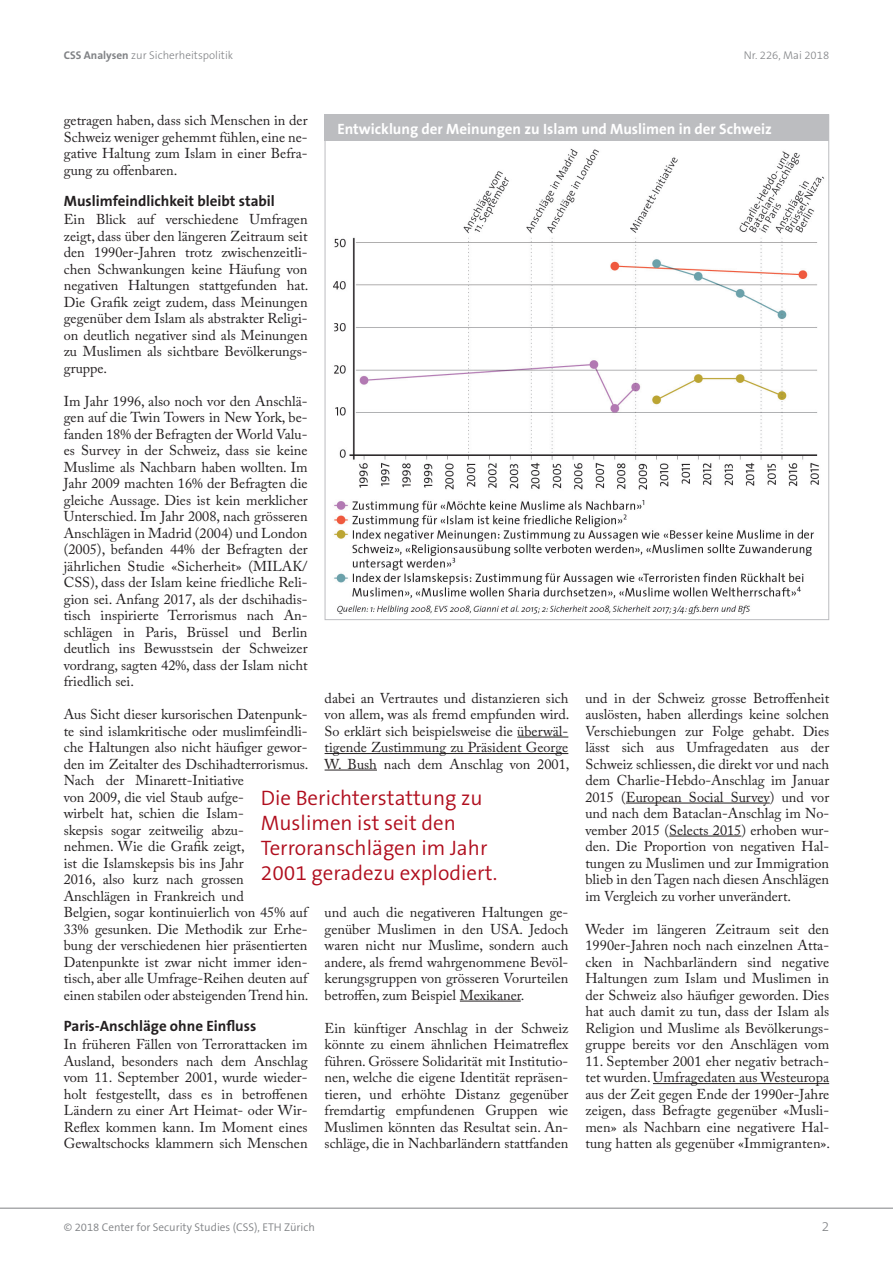
<style>
.page{position:relative;width:893px;height:1263px;background:#fff}
.page>*{position:absolute;margin:0;border:0;box-sizing:border-box;transform-origin:0 0}
.Quote_de{font:300 21px/24.8px "The Sans B W4";color:#b00d1d}
.Lauftext_Titel_de{font:700 15px "The Sans B W7";color:#231f20}
.Boxtitel_de{font:700 15px "The Sans B W7";color:#fff}
.Text_de{font:14.25px/16.5px "Adobe Caslon Pro";color:#231f20;text-align:justify}
.t1{font:300 13.5px "The Sans B W3";color:#808285}
.t2{font:300 11.25px "The Sans B W3";color:#808285}
.t3{font:300 11.25px "The Sans B W4";color:#808285}
.s1{font-family:"The Sans B W7";font-weight:700}
</style>
<div class="page">
<hr style="left:0;top:1208px;width:893px;height:1px;background:#808285">
<hr style="left:517px;top:737px;width:51px;height:1px;background:#231f20">
<hr style="left:325px;top:753px;width:243px;height:1px;background:#231f20">
<hr style="left:325px;top:770px;width:52px;height:1px;background:#231f20">
<hr style="left:460px;top:1001px;width:61px;height:1px;background:#231f20">
<hr style="left:626px;top:803px;width:144px;height:1px;background:#231f20">
<hr style="left:669px;top:836px;width:72px;height:1px;background:#231f20">
<hr style="left:653px;top:1083px;width:176px;height:1px;background:#231f20">
<div style="left:325px;top:114px;width:504px;height:28px;background:#bcbdc0"></div>
<img style="left:333px;top:148px;width:492px;height:467px">
<p class="t2" style="left:64px;top:48px;width:171px"><span class="s1">CSS Analysen</span> zur Sicherheitspolitik</p>
<p class="t2" style="left:744px;top:48px;width:87px">Nr. 226, Mai 2018</p>
<p class="Text_de" style="left:64px;top:112px;width:245px">getragen haben, dass sich Menschen in der Schweiz weniger gehemmt fühlen, eine ne&shy;gative Haltung zum Islam in einer Befra&shy;gung zu offenbaren.</p>
<p class="Lauftext_Titel_de" style="left:64px;top:191px;width:213px">Muslimfeindlichkeit bleibt stabil</p>
<p class="Text_de" style="left:64px;top:211px;width:246px">Ein Blick auf verschiedene Umfragen zeigt, dass über den längeren Zeitraum seit den 1990er-Jahren trotz zwischenzeitli&shy;chen Schwankungen keine Häufung von negativen Haltungen stattgefunden hat.<br>Die Grafik zeigt zudem, dass Meinungen gegenüber dem Islam als abstrakter Religi&shy;on deutlich negativer sind als Meinungen zu Muslimen als sichtbare Bevölkerungs&shy;gruppe.</p>
<p class="Text_de" style="left:64px;top:392px;width:245px">Im Jahr 1996, also noch vor den Anschlä&shy;gen auf die Twin Towers in New York, be&shy;fanden 18% der Befragten der World Valu&shy;es Survey in der Schweiz, dass sie keine Muslime als Nachbarn haben wollten. Im Jahr 2009 machten 16% der Befragten die gleiche Aussage. Dies ist kein merklicher Unterschied. Im Jahr 2008, nach grösseren Anschlägen in Madrid (2004) und London (2005), befanden 44% der Befragten der jährlichen Studie «Sicherheit» (MILAK/ CSS), dass der Islam keine friedliche Reli&shy;gion sei. Anfang 2017, als der dschihadis&shy;tisch inspirierte Terrorismus nach An&shy;schlägen in Paris, Brüssel und Berlin deutlich ins Bewusstsein der Schweizer vordrang, sagten 42%, dass der Islam nicht friedlich sei.</p>
<p class="Text_de" style="left:64px;top:706px;width:246px;text-align:left">Aus Sicht dieser kursorischen Datenpunk&shy;te sind islamkritische oder muslimfeindli&shy;che Haltungen also nicht häufiger gewor&shy;den im Zeitalter des Dschihadterrorismus.<br>Nach der Minarett-Initiative<br>von 2009, die viel Staub aufge-<br>wirbelt hat, schien die Islam-<br>skepsis sogar zeitweilig abzu-<br>nehmen. Wie die Grafik zeigt,<br>ist die Islamskepsis bis ins Jahr<br>2016, also kurz nach grossen Anschlägen in Frankreich und<br>Belgien, sogar kontinuierlich von 45% auf 33% gesunken. Die Methodik zur Erhe&shy;bung der verschiedenen hier präsentierten Datenpunkte ist zwar nicht immer iden&shy;tisch, aber alle Umfrage-Reihen deuten auf einen stabilen oder absteigenden Trend hin.</p>
<p class="Lauftext_Titel_de" style="left:64px;top:1016px;width:194px">Paris-Anschläge ohne Einfluss</p>
<p class="Text_de" style="left:64px;top:1036px;width:245px">In früheren Fällen von Terrorattacken im Ausland, besonders nach dem Anschlag vom 11. September 2001, wurde wieder&shy;holt festgestellt, dass es in betroffenen Ländern zu einer Art Heimat- oder Wir-Reflex kommen kann. Im Moment eines Gewaltschocks klammern sich Menschen</p>
<p class="Boxtitel_de" style="left:337px;top:119px;width:436px">Entwicklung der Meinungen zu Islam und Muslimen in der Schweiz</p>
<p class="Text_de" style="left:325px;top:689px;width:246px">dabei an Vertrautes und distanzieren sich von allem, was als fremd empfunden wird.<br>So erklärt sich beispielsweise die überwäl&shy;tigende Zustimmung zu Präsident George W. Bush nach dem Anschlag von 2001,</p>
<p class="Text_de" style="left:585px;top:689px;width:245px">und in der Schweiz grosse Betroffenheit auslösten, haben allerdings keine solchen Verschiebungen zur Folge gehabt. Dies lässt sich aus Umfragedaten aus der Schweiz schliessen, die direkt vor und nach dem Charlie-Hebdo-Anschlag im Januar 2015 (European Social Survey) und vor und nach dem Bataclan-Anschlag im No&shy;vember 2015 (Selects 2015) erhoben wur&shy;den. Die Proportion von negativen Hal&shy;tungen zu Muslimen und zur Immigration blieb in den Tagen nach diesen Anschlägen im Vergleich zu vorher unverändert.</p>
<p class="Text_de" style="left:585px;top:920px;width:245px">Weder im längeren Zeitraum seit den 1990er-Jahren noch nach einzelnen Atta&shy;cken in Nachbarländern sind negative Haltungen zum Islam und Muslimen in der Schweiz also häufiger geworden. Dies hat auch damit zu tun, dass der Islam als Religion und Muslime als Bevölkerungs&shy;gruppe bereits vor den Anschlägen vom</p>
<p class="Text_de" style="left:585px;top:1052px;width:246px">11. September 2001 eher negativ betrach&shy;tet wurden. Umfragedaten aus Westeuropa aus der Zeit gegen Ende der 1990er-Jahre zeigen, dass Befragte gegenüber «Musli&shy;men» als Nachbarn eine negativere Hal&shy;tung hatten als gegenüber «Immigranten».</p>
<p class="Quote_de" style="left:261px;top:786px;width:238px">Die Berichterstattung zu<br>Muslimen ist seit den<br>Terroranschlägen im Jahr<br>2001 geradezu explodiert.</p>
<p class="Text_de" style="left:325px;top:904px;width:245px">und auch die negativeren Haltungen ge&shy;genüber Muslimen in den USA. Jedoch waren nicht nur Muslime, sondern auch andere, als fremd wahrgenommene Bevöl&shy;kerungsgruppen von grösseren Vorurteilen betroffen, zum Beispiel Mexikaner.</p>
<p class="Text_de" style="left:325px;top:1019px;width:245px">Ein künftiger Anschlag in der Schweiz könnte zu einem ähnlichen Heimatreflex führen. Grössere Solidarität mit Institutio&shy;nen, welche die eigene Identität repräsen&shy;tieren, und erhöhte Distanz gegenüber fremdartig empfundenen Gruppen wie Muslimen könnten das Resultat sein. An&shy;schläge, die in Nachbarländern stattfanden</p>
<p class="t3" style="left:64px;top:1220px;width:253px">© 2018 Center for Security Studies (CSS), ETH Zürich</p>
<p class="t1" style="left:822px;top:1217px;width:9px">2</p>
</div>
